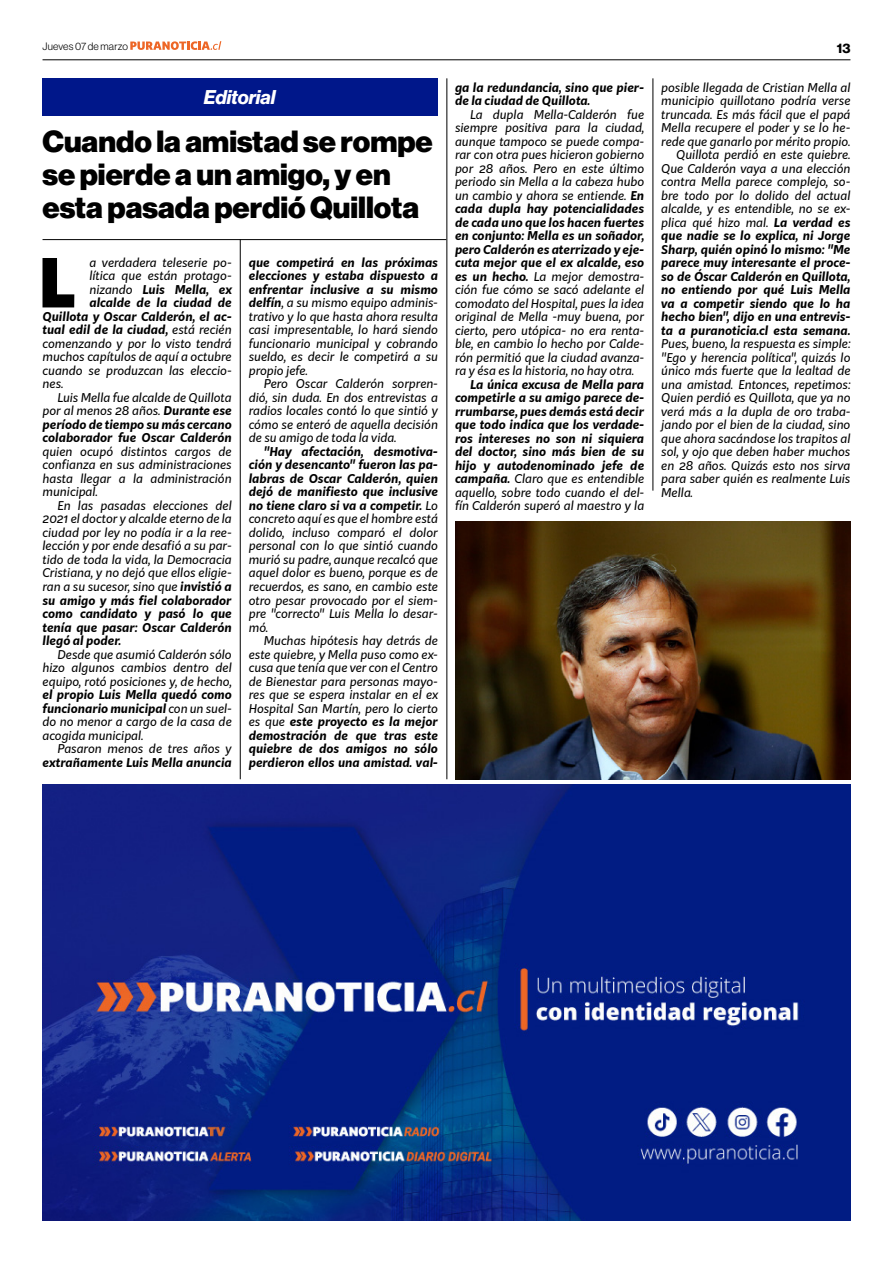
<style>
.page{position:relative;width:893px;height:1263px;background:#fff}
.page>*{position:absolute;margin:0;border:0;box-sizing:border-box;transform-origin:0 0}
.t1{font:900 66.3px "Kit Sans";color:#000}
.t2{font:30px/33px "N Haas Grotesk DS Pro 95 Blk";color:#000}
.t3{font:19.5px "N Haas Grotesk DS Pro 76 Bd It";letter-spacing:-.005em;color:#fff}
.t4{font:13.5px "N Haas Grotesk DS Pro 75 Bd";color:#000}
.t5{font:italic 12px/13.5px "Kit Sans";color:#000;text-align:justify}
.t6{font:italic 700 12px/13.5px "Kit Sans";color:#000}
.t7{font:10.5px "N Haas Grotesk DS Pro 45 Lt";letter-spacing:.015em;color:#000}
.s1{font-weight:400}
.s2{font-weight:700}
</style>
<div class="page">
<div style="left:43px;top:78px;width:395px;height:37px;background:#00178a"></div>
<hr style="left:43px;top:239px;width:403px;height:1px;background:#000">
<hr style="left:240px;top:239px;width:1px;height:540px;background:#000">
<hr style="left:447px;top:78px;width:1px;height:701px;background:#000">
<hr style="left:653px;top:78px;width:1px;height:413px;background:#000">
<img style="left:43px;top:784px;width:807px;height:436px">
<hr style="left:43px;top:59px;width:807px;height:1px;background:#000">
<svg style="left:130px;top:41px;width:91px;height:9px"></svg>
<img style="left:455px;top:521px;width:395px;height:258px">
<p class="t7" style="left:43px;top:40px;width:87px">Jueves 07 de marzo</p>
<h3 class="t3" style="left:204px;top:86px;width:73px">Editorial</h3>
<h2 class="t2" style="left:42px;top:125px;width:392px">Cuando la amistad se rompe se pierde a un amigo, y en esta pasada perdió Quillota</h2>
<h1 class="t1" style="left:39px;top:223px;width:39px">L</h1>
<p class="t5" style="left:89px;top:255px;width:144px">a verdadera teleserie po-</p>
<p class="t5" style="left:89px;top:269px;width:144px">lítica que están protago-</p>
<p class="t6" style="left:89px;top:282px;width:144px"><span class="s1">nizando</span> Luis Mella, ex</p>
<p class="t6" style="left:89px;top:295px;width:144px">alcalde de la ciudad de</p>
<p class="t6" style="left:43px;top:309px;width:191px">Quillota y Oscar Calderón, el ac-</p>
<p class="t6" style="left:43px;top:322px;width:191px">tual edil de la ciudad, <span class="s1">está recién</span></p>
<p class="t5" style="left:43px;top:336px;width:191px">comenzando y por lo visto tendrá</p>
<p class="t5" style="left:43px;top:350px;width:191px">muchos capítulos de aquí a octubre</p>
<p class="t5" style="left:43px;top:363px;width:191px">cuando se produzcan las eleccio-</p>
<p class="t5" style="left:43px;top:377px;width:22px">nes.</p>
<p class="t5" style="left:58px;top:390px;width:176px">Luis Mella fue alcalde de Quillota</p>
<p class="t5" style="left:43px;top:404px;width:191px">por al menos 28 años. <span class="s2">Durante ese</span></p>
<p class="t6" style="left:43px;top:417px;width:191px">período de tiempo su más cercano</p>
<p class="t6" style="left:43px;top:430px;width:191px">colaborador fue Oscar Calderón</p>
<p class="t5" style="left:43px;top:444px;width:191px">quien ocupó distintos cargos de confianza en sus administraciones hasta llegar a la administración municipal.</p>
<p class="t5" style="left:43px;top:498px;width:191px;text-indent:15px">En las pasadas elecciones del 2021 el doctor y alcalde eterno de la ciudad por ley no podía ir a la ree&shy;lección y por ende desafió a su par&shy;tido de toda la vida, la Democracia Cristiana, y no dejó que ellos eligie&shy;ran a su sucesor, sino que <span class="s2">invistió a su amigo y más fiel colaborador como candidato y pasó lo que tenía que pasar: Oscar Calderón llegó al poder.</span></p>
<p class="t5" style="left:43px;top:647px;width:191px;text-indent:15px">Desde que asumió Calderón sólo hizo algunos cambios dentro del equipo, rotó posiciones y, de hecho,</p>
<p class="t5" style="left:43px;top:687px;width:191px"><span class="s2">el propio Luis Mella quedó como funcionario municipal</span> con un suel&shy;do no menor a cargo de la casa de acogida municipal.</p>
<p class="t5" style="left:58px;top:741px;width:176px">Pasaron menos de tres años y</p>
<p class="t6" style="left:43px;top:754px;width:191px">extrañamente Luis Mella anuncia</p>
<p class="t5" style="left:249px;top:255px;width:191px"><span class="s2">que competirá en las próximas elecciones y estaba dispuesto a enfrentar inclusive a su mismo delfín</span>, a su mismo equipo adminis&shy;trativo y lo que hasta ahora resulta casi impresentable, lo hará siendo funcionario municipal y cobrando sueldo, es decir le competirá a su propio jefe.</p>
<p class="t5" style="left:249px;top:377px;width:191px;text-indent:15px">Pero Oscar Calderón sorpren&shy;dió, sin duda. En dos entrevistas a radios locales contó lo que sintió y cómo se enteró de aquella decisión de su amigo de toda la vida.</p>
<p class="t5" style="left:249px;top:444px;width:191px;text-indent:15px"><span class="s2">"Hay afectación, desmotiva&shy;ción y desencanto" fueron las pa&shy;labras de Oscar Calderón, quien dejó de manifiesto que inclusive no tiene claro si va a competir.</span> Lo concreto aquí es que el hombre está dolido, incluso comparó el dolor personal con lo que sintió cuando murió su padre, aunque recalcó que aquel dolor es bueno, porque es de recuerdos, es sano, en cambio este otro pesar provocado por el siem&shy;pre "correcto" Luis Mella lo desar&shy;mó.</p>
<p class="t5" style="left:249px;top:633px;width:191px;text-indent:15px">Muchas hipótesis hay detrás de este quiebre, y Mella puso como ex&shy;cusa que tenía que ver con el Centro de Bienestar para personas mayo&shy;res que se espera instalar en el ex Hospital San Martín, pero lo cierto es que <span class="s2">este proyecto es la mejor demostración de que tras este quiebre de dos amigos no sólo perdieron ellos una amistad. val-</span></p>
<p class="t6" style="left:455px;top:79px;width:191px">ga la redundancia, sino que pier&shy;de la ciudad de Quillota.</p>
<p class="t5" style="left:455px;top:107px;width:191px;text-indent:15px">La dupla Mella-Calderón fue siempre positiva para la ciudad, aunque tampoco se puede compa&shy;rar con otra pues hicieron gobierno por 28 años. Pero en este último periodo sin Mella a la cabeza hubo un cambio y ahora se entiende. <span class="s2">En cada dupla hay potencialidades de cada uno que los hacen fuertes en conjunto: Mella es un soñador, pero Calderón es aterrizado y eje&shy;cuta mejor que el ex alcalde, eso es un hecho.</span> La mejor demostra&shy;ción fue cómo se sacó adelante el comodato del Hospital, pues la idea original de Mella -muy buena, por cierto, pero utópica- no era renta&shy;ble, en cambio lo hecho por Calde&shy;rón permitió que la ciudad avanza&shy;ra y ésa es la historia, no hay otra.</p>
<p class="t6" style="left:455px;top:376px;width:191px;text-align:justify;text-indent:15px">La única excusa de Mella para competirle a su amigo parece de&shy;rrumbarse, pues demás está decir que todo indica que los verdade&shy;ros intereses no son ni siquiera del doctor, sino más bien de su hijo y autodenominado jefe de campaña. <span class="s1">Claro que es entendible aquello, sobre todo cuando el del&shy;fín Calderón superó al maestro y la</span></p>
<p class="t4" style="left:837px;top:40px;width:15px">13</p>
<p class="t5" style="left:661px;top:80px;width:191px;text-align:right">posible llegada de Cristian Mella al municipio quillotano podría verse truncada. Es más fácil que el papá<br>Mella recupere el poder y se lo he&shy;rede que ganarlo por mérito propio.<br>Quillota perdió en este quiebre.<br>Que Calderón vaya a una elección contra Mella parece complejo, so&shy;bre todo por lo dolido del actual alcalde, y es entendible, no se ex&shy;plica qué hizo mal. <span class="s2">La verdad es que nadie se lo explica, ni Jorge<br>Sharp, quién opinó lo mismo: "Me parece muy interesante el proce&shy;so de Óscar Calderón en Quillota, no entiendo por qué Luis Mella va a competir siendo que lo ha hecho bien", dijo en una entrevis&shy;ta a puranoticia.cl esta semana.</span></p>
<p class="t5" style="left:661px;top:336px;width:191px">Pues, bueno, la respuesta es simple: "Ego y herencia política", quizás lo único más fuerte que la lealtad de una amistad. Entonces, repetimos:<br>Quien perdió es Quillota, que ya no verá más a la dupla de oro traba&shy;jando por el bien de la ciudad, sino que ahora sacándose los trapitos al sol, y ojo que deben haber muchos en 28 años. Quizás esto nos sirva para saber quién es realmente Luis Mella.</p>
</div>
